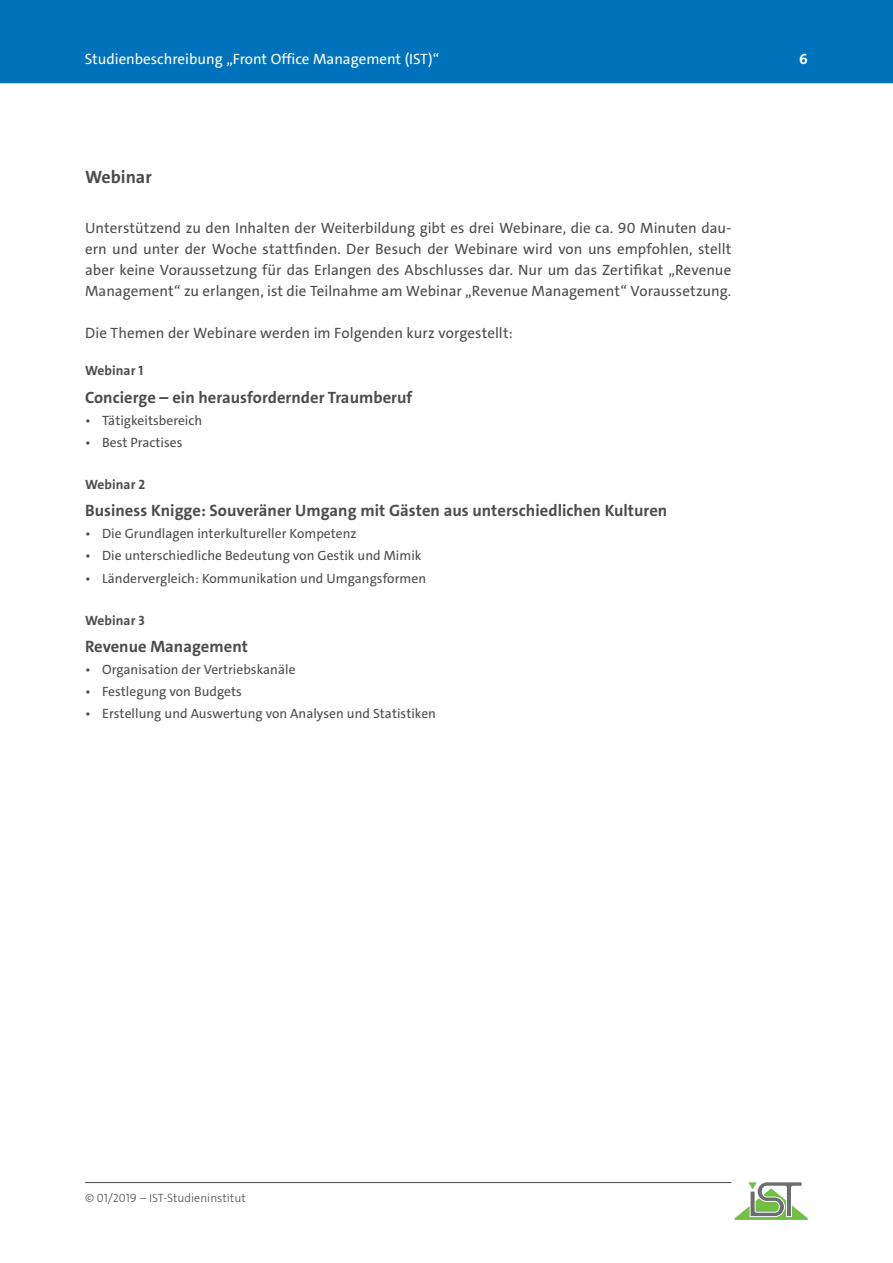
<style>
.page{position:relative;width:893px;height:1263px;background:#fff}
.page>*{position:absolute;margin:0;border:0;box-sizing:border-box;transform-origin:0 0}
.t1{font:700 18px "The Sans C4 s";color:#4b4c4d}
.t2{font:700 16.5px "The Sans C4 s";letter-spacing:.005em;color:#4b4c4d}
.t3{font:15px/21px "The Sans C4 s";letter-spacing:.005em;color:#4b4c4d;text-align:justify}
.t4{font:15px "The Sans C4 s";color:#fff}
.t5{font:700 15px "The Sans C4 s";color:#fff}
.t6{font:13.5px "The Sans C4 s";letter-spacing:.005em;color:#4b4c4d}
.t7{font:700 13.5px "The Sans C4 s";letter-spacing:.005em;color:#4b4c4d}
.t8{font:300 12px "The Sans C4 s";color:#4b4c4d}
</style>
<div class="page">
<hr style="left:85px;top:1182px;width:646px;height:1px;background:#4b4c4d">
<svg style="left:734px;top:1182px;width:74px;height:38px"></svg>
<div style="left:0;top:0;width:893px;height:83px;background:#0072bc"></div>
<p class="t4" style="left:85px;top:49px;width:356px">Studienbeschreibung „Front Office Management (IST)“</p>
<p class="t5" style="left:799px;top:49px;width:10px">6</p>
<p class="t1" style="left:85px;top:166px;width:68px">Webinar</p>
<p class="t3" style="left:85px;top:217px;width:648px">Unterstützend zu den Inhalten der Weiterbildung gibt es drei Webinare, die ca. 90 Minuten dau&shy;ern und unter der Woche stattfinden. Der Besuch der Webinare wird von uns empfohlen, stellt aber keine Voraussetzung für das Erlangen des Abschlusses dar. Nur um das Zertifikat „Revenue Management“ zu erlangen, ist die Teilnahme am Webinar „Revenue Management“ Voraussetzung.</p>
<p class="t3" style="left:85px;top:322px;width:429px">Die Themen der Webinare werden im Folgenden kurz vorgestellt:</p>
<p class="t7" style="left:85px;top:362px;width:60px">Webinar 1</p>
<p class="t2" style="left:85px;top:386px;width:329px">Concierge – ein herausfordernder Traumberuf</p>
<p class="t6" style="left:85px;top:411px;width:119px">• Tätigkeitsbereich</p>
<p class="t6" style="left:85px;top:434px;width:99px">• Best Practises</p>
<p class="t7" style="left:85px;top:476px;width:62px">Webinar 2</p>
<p class="t2" style="left:85px;top:500px;width:584px">Business Knigge: Souveräner Umgang mit Gästen aus unterschiedlichen Kulturen</p>
<p class="t6" style="left:85px;top:525px;width:273px">• Die Grundlagen interkultureller Kompetenz</p>
<p class="t6" style="left:85px;top:547px;width:338px">• Die unterschiedliche Bedeutung von Gestik und Mimik</p>
<p class="t6" style="left:85px;top:569px;width:343px">• Ländervergleich: Kommunikation und Umgangsformen</p>
<p class="t7" style="left:85px;top:611px;width:61px">Webinar 3</p>
<p class="t2" style="left:85px;top:635px;width:164px">Revenue Management</p>
<p class="t6" style="left:85px;top:660px;width:212px">• Organisation der Vertriebskanäle</p>
<p class="t6" style="left:85px;top:683px;width:158px">• Festlegung von Budgets</p>
<p class="t6" style="left:85px;top:705px;width:353px">• Erstellung und Auswertung von Analysen und Statistiken</p>
<p class="t8" style="left:85px;top:1190px;width:162px">© 01/2019 – IST-Studieninstitut</p>
</div>
